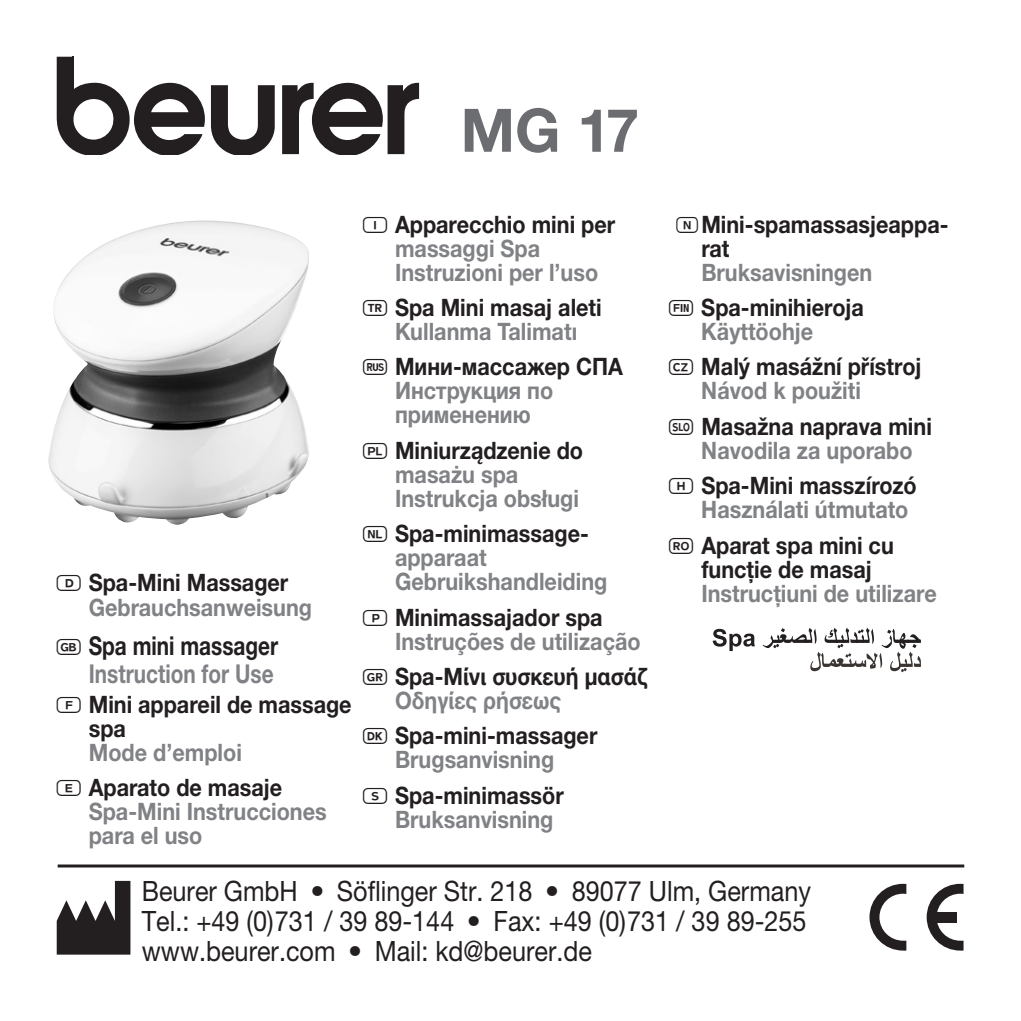
<style>
.page{position:relative;width:1021px;height:1021px;background:#fff}
.page>*{position:absolute;margin:0;border:0;box-sizing:border-box;transform-origin:0 0}
.t1{font:700 60px "Helvetica Neue LT Pro";color:#6c6d70}
.t2{font:28px/30px "Helvetica Neue LT Pro";color:#231f20;scale:.9 1}
.t3{font:700 26px/28px "Helvetica Neue LTW1 G";color:#808285;text-align:right;scale:.8 1}
.t4{font:700 24px/24px "Helvetica Neue LTW1 G";color:#231f20;scale:.9 1}
.t5{font:700 24px/24px "Helvetica Neue LTW1 G";color:#808285;scale:.9 1}
.s1{font-family:"Laend Beurer 2012";color:#231f20}
.s2{color:#231f20}
.s3{font-family:"Laend Beurer 2012";font-size:24px;color:#231f20}
.s4{font-family:"Laend Beurer 2012"}
.s5{color:#808285}
</style>
<div class="page">
<svg style="left:211px;top:85px;width:64px;height:70px"></svg>
<svg style="left:57px;top:57px;width:148px;height:98px"></svg>
<svg style="left:282px;top:83px;width:137px;height:72px"></svg>
<svg style="left:712px;top:627px;width:208px;height:45px"></svg>
<svg style="left:926px;top:883px;width:37px;height:67px"></svg>
<div style="left:934px;top:912px;width:22px;height:10px;background:#231f20"></div>
<svg style="left:869px;top:883px;width:37px;height:67px"></svg>
<hr style="left:58px;top:864px;width:906px;height:3px;background:#231f20">
<svg style="left:57px;top:880px;width:73px;height:74px"></svg>
<img style="left:48px;top:220px;width:261px;height:305px">
<h1 class="t1" style="left:460px;top:93px;width:180px">MG 17</h1>
<p class="t5" style="left:89px;top:570px;width:250px;text-indent:-32px"><span class="s1">D</span> <span class="s2">Spa-Mini Massager<br></span>Gebrauchsanweisung</p>
<p class="t3" style="left:57px;top:631px;width:278px"><span class="s3">G</span> <span class="s2">Spa mini massager<br></span>Instruction for Use</p>
<p class="t4" style="left:89px;top:691px;width:294px;text-indent:-32px"><span class="s4">F</span> Mini appareil de massage spa</p>
<p class="t4" style="left:57px;top:734px;width:252px;line-height:35.2px;text-align:center"><span class="s5">Mode d’emploi<br></span><span class="s4">E</span> Aparato de masaje</p>
<p class="t5" style="left:89px;top:799px;width:266px">Spa-Mini Instrucciones para el uso</p>
<p class="t5" style="left:395px;top:212px;width:246px;text-indent:-32px"><span class="s1">I</span> <span class="s2">Apparecchio mini per </span>massaggi Spa<br>Instruzioni per l’uso</p>
<p class="t4" style="left:363px;top:295px;width:267px;text-align:center"><span class="s4">T</span> Spa Mini masaj aleti<br><span class="s5">Kullanma Talimatı</span></p>
<p class="t5" style="left:395px;top:355px;width:255px;text-indent:-32px"><span class="s1">R</span> <span class="s2">Мини-массажер СПА<br></span>Инструкция по применению</p>
<p class="t5" style="left:395px;top:438px;width:210px;text-indent:-32px"><span class="s1">Q</span> <span class="s2">Miniurządzenie do </span>masażu spa<br>Instrukcja obsługi</p>
<p class="t5" style="left:395px;top:521px;width:237px;text-indent:-32px"><span class="s1">O</span> <span class="s2">Spa-minimassage&shy;</span>apparaat<br>Gebruikshandleiding</p>
<p class="t5" style="left:395px;top:605px;width:274px;text-indent:-32px"><span class="s1">P</span> <span class="s2">Minimassajador spa<br></span>Instruções de utilização</p>
<p class="t4" style="left:395px;top:664px;width:282px;text-indent:-32px"><span class="s4">K</span> Spa-Μίνι συσκευή μασάζ<br><span class="s5">Oδηγίες ρήσεως</span></p>
<p class="t4" style="left:363px;top:723px;width:262px;text-align:center"><span class="s4">C</span> Spa-mini-massager<br><span class="s5">Brugsanvisning</span></p>
<p class="t4" style="left:395px;top:783px;width:189px;text-indent:-32px"><span class="s4">S</span> Spa-minimassör<br><span class="s5">Bruksanvisning</span></p>
<p class="t4" style="left:701px;top:212px;width:276px;text-indent:-25px"><span class="s4">N</span>Mini-spamassasjeappa&shy;rat</p>
<p class="t5" style="left:701px;top:260px;width:191px">Bruksavisningen</p>
<p class="t4" style="left:701px;top:295px;width:182px;text-indent:-32px"><span class="s4">-</span> Spa-minihieroja<br><span class="s5">Käyttöohje</span></p>
<p class="t4" style="left:701px;top:355px;width:246px;text-indent:-32px"><span class="s4">Z</span> Malý masážní přístroj<br><span class="s5">Návod k použiti</span></p>
<p class="t4" style="left:669px;top:414px;width:293px;text-align:center"><span class="s4">N</span> Masažna naprava mini<br><span class="s5">Navodila za uporabo</span></p>
<p class="t4" style="left:701px;top:473px;width:241px;text-indent:-32px"><span class="s4">H</span> Spa-Mini masszírozó<br><span class="s5">Használati útmutato</span></p>
<p class="t4" style="left:669px;top:533px;width:251px;text-align:center"><span class="s4">R</span> Aparat spa mini cu funcţie de masaj</p>
<p class="t5" style="left:701px;top:581px;width:263px">Instrucţiuni de utilizare</p>
<p class="t2" style="left:142px;top:876px;width:745px">Beurer GmbH • Söflinger Str. 218 • 89077 Ulm, Germany<br>Tel.: +49 (0)731 / 39 89-144 • Fax: +49 (0)731 / 39 89-255 www.beurer.com • Mail: kd@beurer.de</p>
</div>
